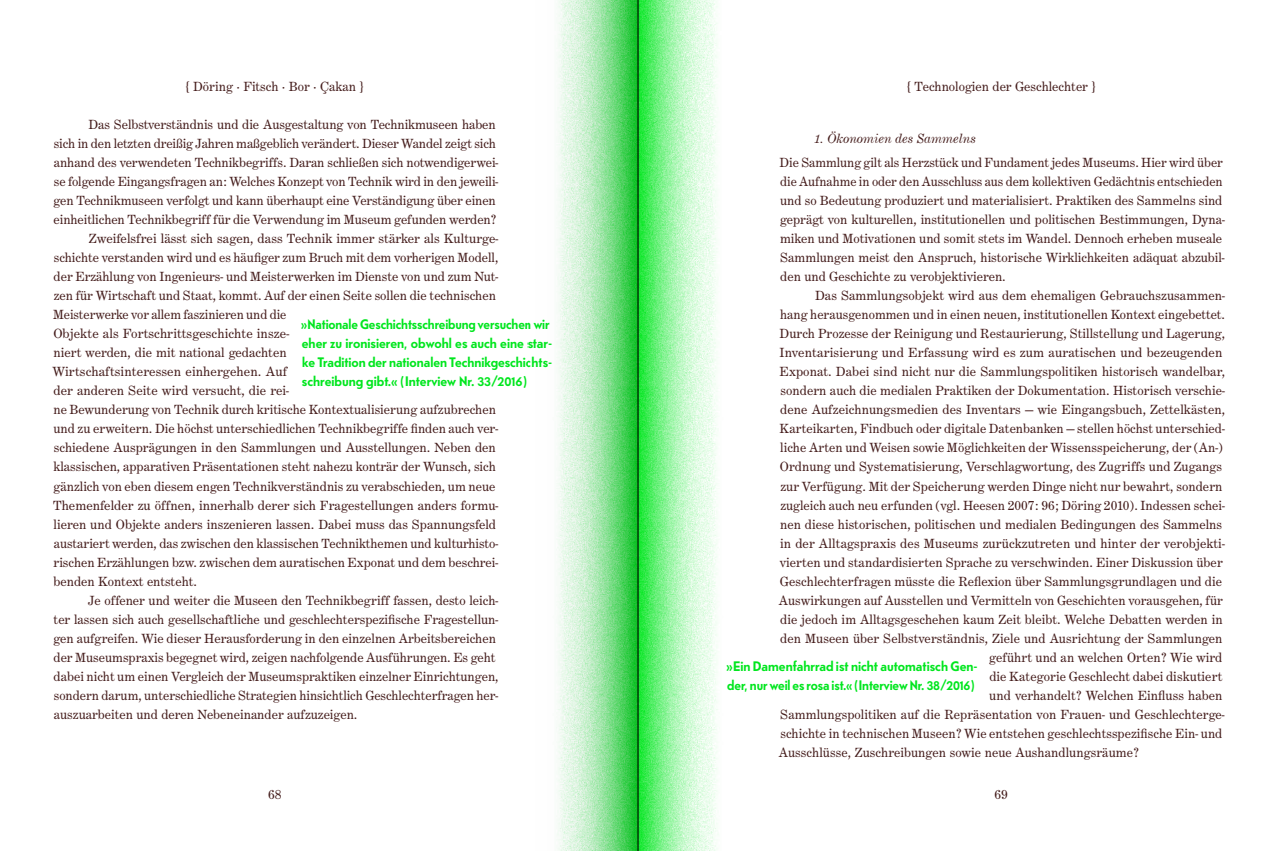
<style>
.page{position:relative;width:1276px;height:851px;background:#fff}
.page>*{position:absolute;margin:0;border:0;box-sizing:border-box;transform-origin:0 0}
.t1{font:13.75px/19px "Century Expanded T";color:#441c1b}
.t2{font:700 13.75px/19px "Telefon";color:#00e61e}
.t3{font:italic 13.75px "Century Expanded T";color:#441c1b}
</style>
<div class="page">
<svg style="left:639px;top:0;width:79px;height:850px;background:#a4f5ae"></svg>
<svg style="left:556px;top:0;width:82px;height:850px;background:#9be3a4"></svg>
<hr style="left:638px;top:0;width:1px;height:850px;background:#000">
<p class="t1" style="left:186px;top:77px;width:179px">{ Döring · Fitsch · Bor · Çakan }</p>
<p class="t1" style="left:907px;top:77px;width:190px">{ Technologien der Geschlechter }</p>
<p class="t1" style="left:88px;top:115px;width:409px">Das Selbstverständnis und die Ausgestaltung von Technikmuseen haben</p>
<p class="t1" style="left:54px;top:134px;width:443px">sich in den letzten dreißig Jahren maßgeblich verändert. Dieser Wandel zeigt sich</p>
<p class="t1" style="left:54px;top:153px;width:446px">anhand des verwendeten Technikbegriffs. Daran schließen sich notwendigerwei-</p>
<p class="t1" style="left:54px;top:172px;width:446px">se folgende Eingangsfragen an: Welches Konzept von Technik wird in den jeweili-</p>
<p class="t1" style="left:53px;top:191px;width:444px">gen Technikmuseen verfolgt und kann überhaupt eine Verständigung über einen</p>
<p class="t1" style="left:54px;top:210px;width:444px">einheitlichen Technikbegriff für die Verwendung im Museum gefunden werden?</p>
<p class="t1" style="left:89px;top:229px;width:411px">Zweifelsfrei lässt sich sagen, dass Technik immer stärker als Kulturge-</p>
<p class="t1" style="left:54px;top:248px;width:446px">schichte verstanden wird und es häufiger zum Bruch mit dem vorherigen Modell,</p>
<p class="t1" style="left:54px;top:267px;width:446px">der Erzählung von Ingenieurs- und Meisterwerken im Dienste von und zum Nut-</p>
<p class="t1" style="left:54px;top:286px;width:444px">zen für Wirtschaft und Staat, kommt. Auf der einen Seite sollen die technischen</p>
<p class="t1" style="left:53px;top:305px;width:235px">Meisterwerke vor allem faszinieren und die</p>
<p class="t1" style="left:53px;top:324px;width:237px">Objekte als Fortschrittsgeschichte insze-</p>
<p class="t1" style="left:53px;top:343px;width:235px">niert werden, die mit national gedachten</p>
<p class="t1" style="left:52px;top:362px;width:236px">Wirtschaftsinteressen einhergehen. Auf</p>
<p class="t1" style="left:54px;top:381px;width:237px">der anderen Seite wird versucht, die rei-</p>
<p class="t1" style="left:53px;top:400px;width:444px">ne Bewunderung von Technik durch kritische Kontextualisierung aufzubrechen</p>
<p class="t1" style="left:53px;top:419px;width:446px">und zu erweitern. Die höchst unterschiedlichen Technikbegriffe finden auch ver-</p>
<p class="t1" style="left:54px;top:438px;width:444px">schiedene Ausprägungen in den Sammlungen und Ausstellungen. Neben den</p>
<p class="t1" style="left:54px;top:457px;width:444px">klassischen, apparativen Präsentationen steht nahezu konträr der Wunsch, sich</p>
<p class="t1" style="left:53px;top:476px;width:443px">gänzlich von eben diesem engen Technikverständnis zu verabschieden, um neue</p>
<p class="t1" style="left:53px;top:495px;width:447px">Themenfelder zu öffnen, innerhalb derer sich Fragestellungen anders formu-</p>
<p class="t1" style="left:54px;top:514px;width:444px">lieren und Objekte anders inszenieren lassen. Dabei muss das Spannungsfeld</p>
<p class="t1" style="left:54px;top:533px;width:446px">austariert werden, das zwischen den klassischen Technikthemen und kulturhisto-</p>
<p class="t1" style="left:53px;top:552px;width:446px">rischen Erzählungen bzw. zwischen dem auratischen Exponat und dem beschrei-</p>
<p class="t1" style="left:54px;top:571px;width:145px">benden Kontext entsteht.</p>
<p class="t1" style="left:88px;top:590px;width:411px">Je offener und weiter die Museen den Technikbegriff fassen, desto leich-</p>
<p class="t1" style="left:54px;top:609px;width:446px">ter lassen sich auch gesellschaftliche und geschlechterspezifische Fragestellun-</p>
<p class="t1" style="left:53px;top:628px;width:444px">gen aufgreifen. Wie dieser Herausforderung in den einzelnen Arbeitsbereichen</p>
<p class="t1" style="left:54px;top:647px;width:443px">der Museumspraxis begegnet wird, zeigen nachfolgende Ausführungen. Es geht</p>
<p class="t1" style="left:54px;top:666px;width:446px">dabei nicht um einen Vergleich der Museumspraktiken einzelner Einrichtungen,</p>
<p class="t1" style="left:54px;top:685px;width:446px">sondern darum, unterschiedliche Strategien hinsichtlich Geschlechterfragen her-</p>
<p class="t1" style="left:54px;top:704px;width:305px">auszuarbeiten und deren Nebeneinander aufzuzeigen.</p>
<p class="t2" style="left:301px;top:314px;width:253px">»Nationale Geschichtsschreibung versuchen wir eher zu ironisieren, obwohl es auch eine star&shy;ke Tradition der nationalen Technikgeschichts&shy;schreibung gibt.« (Interview Nr. 33/2016)</p>
<p class="t3" style="left:814px;top:131px;width:163px">1. Ökonomien des Sammelns</p>
<p class="t1" style="left:779px;top:153px;width:447px">Die Sammlung gilt als Herzstück und Fundament jedes Museums. Hier wird über die Aufnahme in oder den Ausschluss aus dem kollektiven Gedächtnis entschieden und so Bedeutung produziert und materialisiert. Praktiken des Sammelns sind geprägt von kulturellen, institutionellen und politischen Bestimmungen, Dyna&shy;miken und Motivationen und somit stets im Wandel. Dennoch erheben museale Sammlungen meist den Anspruch, historische Wirklichkeiten adäquat abzubil&shy;den und Geschichte zu verobjektivieren.</p>
<p class="t1" style="left:815px;top:286px;width:411px">Das Sammlungsobjekt wird aus dem ehemaligen Gebrauchszusammen-</p>
<p class="t1" style="left:780px;top:305px;width:446px">hang herausgenommen und in einen neuen, institutionellen Kontext eingebettet.</p>
<p class="t1" style="left:779px;top:324px;width:447px">Durch Prozesse der Reinigung und Restaurierung, Stillstellung und Lagerung,</p>
<p class="t1" style="left:779px;top:343px;width:444px">Inventarisierung und Erfassung wird es zum auratischen und bezeugenden</p>
<p class="t1" style="left:779px;top:362px;width:447px">Exponat. Dabei sind nicht nur die Sammlungspolitiken historisch wandelbar,</p>
<p class="t1" style="left:780px;top:381px;width:446px">sondern auch die medialen Praktiken der Dokumentation. Historisch verschie-</p>
<p class="t1" style="left:780px;top:400px;width:446px">dene Aufzeichnungsmedien des Inventars — wie Eingangsbuch, Zettelkästen,</p>
<p class="t1" style="left:779px;top:419px;width:446px">Karteikarten, Findbuch oder digitale Datenbanken — stellen höchst unterschied-</p>
<p class="t1" style="left:780px;top:438px;width:444px">liche Arten und Weisen sowie Möglichkeiten der Wissensspeicherung, der ( An-)</p>
<p class="t1" style="left:780px;top:457px;width:444px">Ordnung und Systematisierung, Verschlagwortung, des Zugriffs und Zugangs</p>
<p class="t1" style="left:780px;top:476px;width:444px">zur Verfügung. Mit der Speicherung werden Dinge nicht nur bewahrt, sondern</p>
<p class="t1" style="left:780px;top:495px;width:446px">zugleich auch neu erfunden (vgl. Heesen 2007: 96; Döring 2010). Indessen schei-</p>
<p class="t1" style="left:780px;top:514px;width:444px">nen diese historischen, politischen und medialen Bedingungen des Sammelns</p>
<p class="t1" style="left:780px;top:533px;width:446px">in der Alltagspraxis des Museums zurückzutreten und hinter der verobjekti-</p>
<p class="t1" style="left:779px;top:552px;width:444px">vierten und standardisierten Sprache zu verschwinden. Einer Diskussion über</p>
<p class="t1" style="left:780px;top:571px;width:444px">Geschlechterfragen müsste die Reflexion über Sammlungsgrundlagen und die</p>
<p class="t1" style="left:779px;top:590px;width:445px">Auswirkungen auf Ausstellen und Vermitteln von Geschichten vorausgehen, für</p>
<p class="t1" style="left:780px;top:609px;width:444px">die jedoch im Alltagsgeschehen kaum Zeit bleibt. Welche Debatten werden in</p>
<p class="t1" style="left:780px;top:628px;width:444px">den Museen über Selbstverständnis, Ziele und Ausrichtung der Sammlungen</p>
<p class="t1" style="left:989px;top:647px;width:235px">geführt und an welchen Orten? Wie wird</p>
<p class="t1" style="left:989px;top:666px;width:234px">die Kategorie Geschlecht dabei diskutiert</p>
<p class="t1" style="left:989px;top:685px;width:235px">und verhandelt? Welchen Einfluss haben</p>
<p class="t1" style="left:780px;top:704px;width:446px">Sammlungspolitiken auf die Repräsentation von Frauen- und Geschlechterge-</p>
<p class="t1" style="left:780px;top:723px;width:443px">schichte in technischen Museen? Wie entstehen geschlechtsspezifische Ein- und</p>
<p class="t1" style="left:779px;top:742px;width:362px">Ausschlüsse, Zuschreibungen sowie neue Aushandlungsräume?</p>
<p class="t2" style="left:726px;top:656px;width:253px">»Ein Damenfahrrad ist nicht automatisch Gen&shy;der, nur weil es rosa ist.« (Interview Nr. 38/2016)</p>
<p class="t1" style="left:268px;top:785px;width:15px">68</p>
<p class="t1" style="left:994px;top:785px;width:15px">69</p>
</div>
